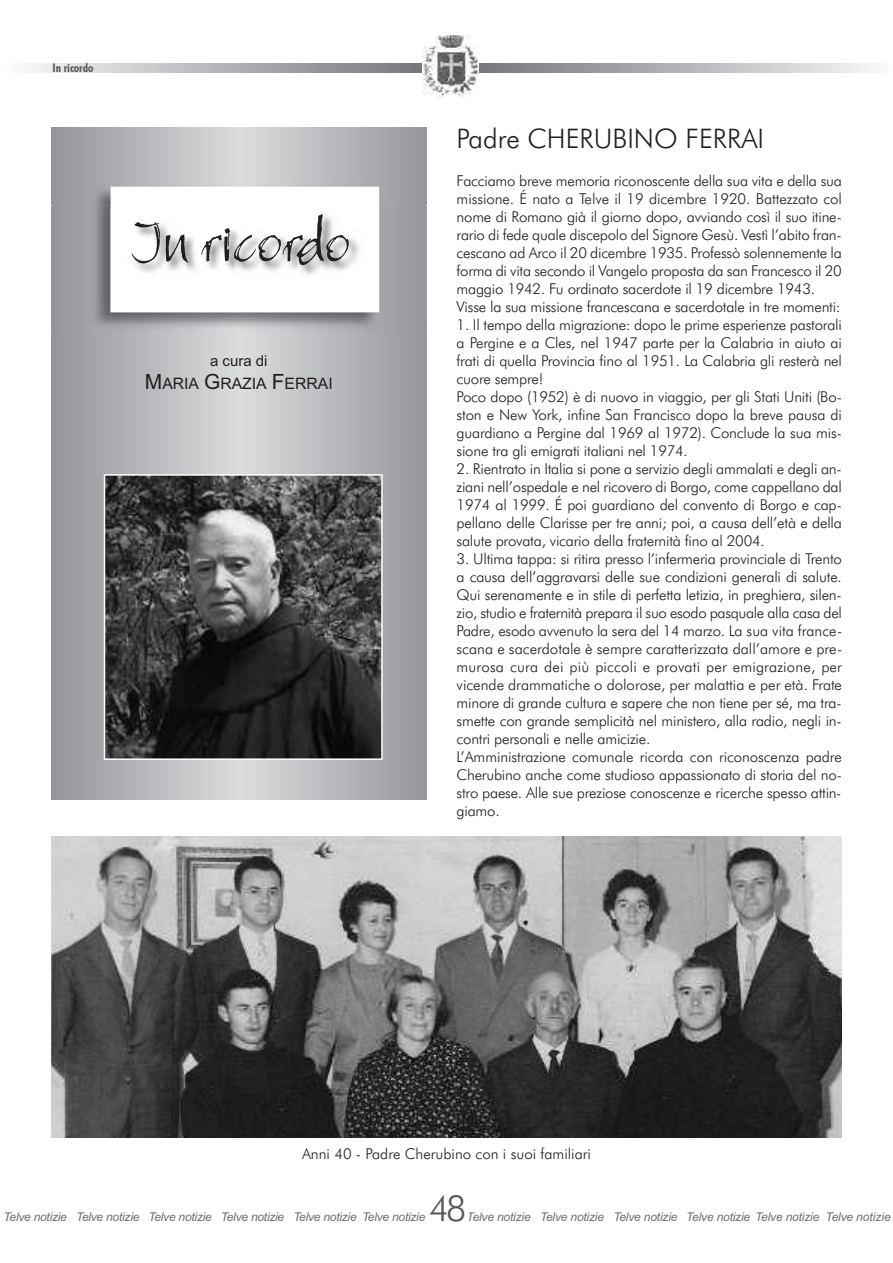
<style>
.page{position:relative;width:893px;height:1263px;background:#fff}
.page>*{position:absolute;margin:0;border:0;box-sizing:border-box;transform-origin:0 0}
.t1{font:63px "Bergell Let Plain";color:#231f20}
.t2{font:300 36px "Futura BT";color:#57585a}
.t3{font:300 27px "Futura BT";color:#231f20}
.t4{font:15.75px "Arial";color:#231f20}
.t5{font:300 15px/18px "Futura BT";letter-spacing:-.015em;color:#231f20}
.t6{font:15px "Arial";color:#231f20}
.t7{font:italic 12px "Arial";letter-spacing:-.02em;color:#6c6d70}
.t8{font:700 condensed 12px "Futura BT";color:#57585a}
.s1{font-size:21px}
</style>
<div class="page">
<img style="left:51px;top:836px;width:791px;height:301px">
<svg style="left:28px;top:64px;width:846px;height:8px;background:#b2b4b6"></svg>
<img style="left:422px;top:35px;width:56px;height:62px">
<svg style="left:51px;top:128px;width:376px;height:671px;background:#b0b2b5"></svg>
<img style="left:88px;top:183px;width:296px;height:23px">
<div style="left:112px;top:188px;width:266px;height:123px;background:#fff"></div>
<div style="left:51px;top:206px;width:376px;height:129px;background:#9b9da0"></div>
<img style="left:88px;top:206px;width:296px;height:128px">
<img style="left:111px;top:206px;width:268px;height:106px">
<img style="left:107px;top:477px;width:273px;height:280px">
<div style="left:104px;top:474px;width:279px;height:286px;border:2px solid #fff"></div>
<p class="t8" style="left:53px;top:61px;width:42px">In ricordo</p>
<p class="t1" style="left:132px;top:203px;width:219px">In ricordo</p>
<p class="t6" style="left:210px;top:352px;width:59px">a cura di</p>
<p class="t4" style="left:145px;top:374px;width:189px"><span class="s1">M</span>ARIA <span class="s1">G</span>RAZIA <span class="s1">F</span>ERRAI</p>
<p class="t3" style="left:457px;top:123px;width:309px">Padre CHERUBINO FERRAI</p>
<p class="t5" style="left:457px;top:171px;width:387px">Facciamo breve memoria riconoscente della sua vita e della sua missione. É nato a Telve il 19 dicembre 1920. Battezzato col nome di Romano già il giorno dopo, avviando così il suo itine&shy;rario di fede quale discepolo del Signore Gesù. Vestì l’abito fran&shy;cescano ad Arco il 20 dicembre 1935. Professò solennemente la forma di vita secondo il Vangelo proposta da san Francesco il 20 maggio 1942. Fu ordinato sacerdote il 19 dicembre 1943.<br>Visse la sua missione francescana e sacerdotale in tre momenti:</p>
<p class="t5" style="left:457px;top:315px;width:387px">1. Il tempo della migrazione: dopo le prime esperienze pastorali a Pergine e a Cles, nel 1947 parte per la Calabria in aiuto ai frati di quella Provincia fino al 1951. La Calabria gli resterà nel cuore sempre!<br>Poco dopo (1952) è di nuovo in viaggio, per gli Stati Uniti (Bo&shy;ston e New York, infine San Francisco dopo la breve pausa di guardiano a Pergine dal 1969 al 1972). Conclude la sua mis&shy;sione tra gli emigrati italiani nel 1974.</p>
<p class="t5" style="left:457px;top:459px;width:387px;text-align:justify">2. Rientrato in Italia si pone a servizio degli ammalati e degli an&shy;ziani nell’ospedale e nel ricovero di Borgo, come cappellano dal 1974 al 1999. É poi guardiano del convento di Borgo e cap&shy;pellano delle Clarisse per tre anni; poi, a causa dell’età e della salute provata, vicario della fraternità fino al 2004.</p>
<p class="t5" style="left:457px;top:549px;width:387px">3. Ultima tappa: si ritira presso l’infermeria provinciale di Trento a causa dell’aggravarsi delle sue condizioni generali di salute.<br>Qui serenamente e in stile di perfetta letizia, in preghiera, silen&shy;zio, studio e fraternità prepara il suo esodo pasquale alla casa del Padre, esodo avvenuto la sera del 14 marzo. La sua vita france&shy;scana e sacerdotale è sempre caratterizzata dall’amore e pre&shy;murosa cura dei più piccoli e provati per emigrazione, per vicende drammatiche o dolorose, per malattia e per età. Frate minore di grande cultura e sapere che non tiene per sé, ma tra&shy;smette con grande semplicità nel ministero, alla radio, negli in&shy;contri personali e nelle amicizie.<br>L’Amministrazione comunale ricorda con riconoscenza padre Cherubino anche come studioso appassionato di storia del no&shy;stro paese. Alle sue preziose conoscenze e ricerche spesso attin&shy;giamo.</p>
<p class="t5" style="left:302px;top:1145px;width:290px">Anni 40 - Padre Cherubino con i suoi familiari</p>
<p class="t2" style="left:429px;top:1188px;width:39px">48</p>
<p class="t7" style="left:4px;top:1209px;width:423px">Telve notizie Telve notizie Telve notizie Telve notizie Telve notizie Telve notizie</p>
<p class="t7" style="left:467px;top:1209px;width:426px">Telve notizie Telve notizie Telve notizie Telve notizie Telve notizie Telve notizie</p>
</div>
